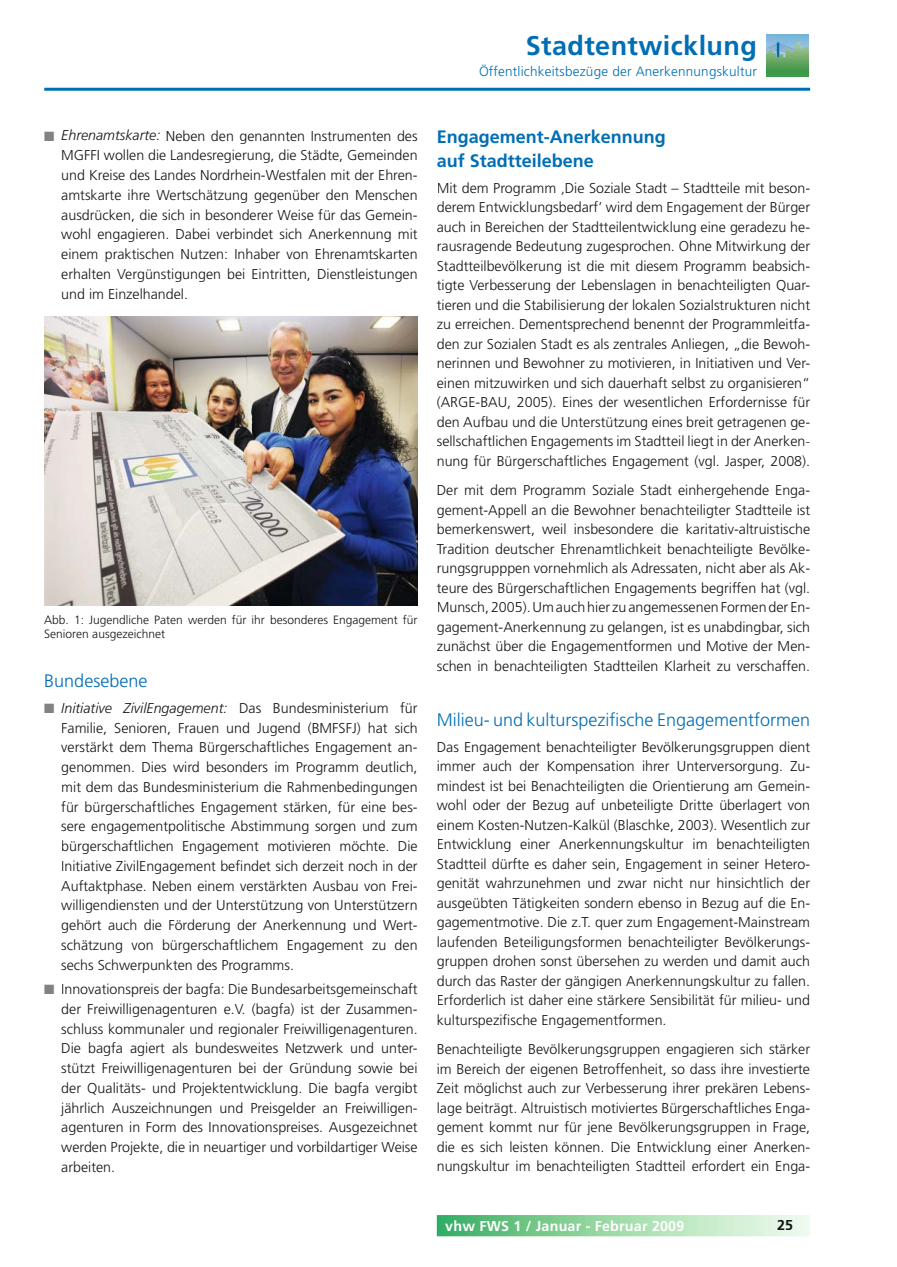
<style>
.page{position:relative;width:897px;height:1267px;background:#fff}
.page>*{position:absolute;margin:0;border:0;box-sizing:border-box;transform-origin:0 0}
.t1{font:700 27px "Frutiger LT";letter-spacing:.015em;color:#006eb4}
.t2{font:300 18px "Frutiger LT";color:#006eb4}
.t3{font:700 18px/24px "Frutiger LT";color:#006eb4}
.t4{font:300 14.25px/19.5px "Frutiger LT";color:#151616;text-align:justify}
.t5{font:italic 300 14.25px "Frutiger";color:#151616}
.t6{font:700 14.25px "Frutiger LT";letter-spacing:.015em;color:#fff}
.t7{font:700 14.25px "Frutiger LT";color:#101413}
.t8{font:300 13.5px "Frutiger LT";letter-spacing:.015em;color:#006eb4}
.t9{font:300 12px/14.4px "Frutiger CE";color:#151616}
.s1{color:#818281}
.s2{font-family:"Frutiger";font-style:italic}
.s3{font-family:"Frutiger LT";font-style:normal}
</style>
<div class="page">
<hr style="left:44px;top:88px;width:766px;height:3px;background:#006eb4">
<svg style="left:436px;top:1215px;width:374px;height:21px;background:#9bd8a9"></svg>
<img style="left:766px;top:34px;width:42px;height:42px">
<div style="left:777px;top:1219px;width:15px;height:10px;background:#e6f7e7"></div>
<img style="left:44px;top:316px;width:373px;height:290px">
<h1 class="t1" style="left:525px;top:34px;width:233px">Stadtentwicklung</h1>
<p class="t8" style="left:479px;top:66px;width:279px">Öffentlichkeitsbezüge der Anerkennungskultur</p>
<p class="t4" style="left:61px;top:127px;width:358px;text-indent:-17px"><span class="s1">■</span> <span class="s2">Ehrenamtskarte:</span> Neben den genannten Instrumenten des MGFFI wollen die Landesregierung, die Städte, Gemeinden und Kreise des Landes Nordrhein-Westfalen mit der Ehren&shy;amtskarte ihre Wertschätzung gegenüber den Menschen ausdrücken, die sich in besonderer Weise für das Gemein&shy;wohl engagieren. Dabei verbindet sich Anerkennung mit einem praktischen Nutzen: Inhaber von Ehrenamtskarten erhalten Vergünstigungen bei Eintritten, Dienstleistungen und im Einzelhandel.</p>
<p class="t9" style="left:44px;top:613px;width:375px">Abb. 1: Jugendliche Paten werden für ihr besonderes Engagement für<br>Senioren ausgezeichnet</p>
<p class="t2" style="left:44px;top:673px;width:105px">Bundesebene</p>
<p class="t5" style="left:44px;top:702px;width:375px"><span class="s1">■</span> Initiative ZivilEngagement: <span class="s3">Das Bundesministerium für</span></p>
<p class="t4" style="left:61px;top:718px;width:358px">Familie, Senioren, Frauen und Jugend (BMFSFJ) hat sich verstärkt dem Thema Bürgerschaftliches Engagement an&shy;genommen. Dies wird besonders im Programm deutlich, mit dem das Bundesministerium die Rahmenbedingungen für bürgerschaftliches Engagement stärken, für eine bes&shy;sere engagementpolitische Abstimmung sorgen und zum bürgerschaftlichen Engagement motivieren möchte. Die Initiative ZivilEngagement befindet sich derzeit noch in der Auftaktphase. Neben einem verstärkten Ausbau von Frei&shy;willigendiensten und der Unterstützung von Unterstützern gehört auch die Förderung der Anerkennung und Wert&shy;schätzung von bürgerschaftlichem Engagement zu den sechs Schwerpunkten des Programms.</p>
<p class="t4" style="left:61px;top:980px;width:358px;text-indent:-17px"><span class="s1">■</span> Innovationspreis der bagfa: Die Bundesarbeitsgemeinschaft der Freiwilligenagenturen e.V. (bagfa) ist der Zusammen&shy;schluss kommunaler und regionaler Freiwilligenagenturen.<br>Die bagfa agiert als bundesweites Netzwerk und unter&shy;stützt Freiwilligenagenturen bei der Gründung sowie bei der Qualitäts- und Projektentwicklung. Die bagfa vergibt jährlich Auszeichnungen und Preisgelder an Freiwilligen&shy;agenturen in Form des Innovationspreises. Ausgezeichnet werden Projekte, die in neuartiger und vorbildartiger Weise arbeiten.</p>
<p class="t3" style="left:436px;top:126px;width:231px">Engagement-Anerkennung auf Stadtteilebene</p>
<p class="t4" style="left:436px;top:179px;width:375px">Mit dem Programm ‚Die Soziale Stadt – Stadtteile mit beson&shy;derem Entwicklungsbedarf’ wird dem Engagement der Bürger auch in Bereichen der Stadtteilentwicklung eine geradezu he&shy;rausragende Bedeutung zugesprochen. Ohne Mitwirkung der Stadtteilbevölkerung ist die mit diesem Programm beabsich&shy;tigte Verbesserung der Lebenslagen in benachteiligten Quar&shy;tieren und die Stabilisierung der lokalen Sozialstrukturen nicht zu erreichen. Dementsprechend benennt der Programmleitfa&shy;den zur Sozialen Stadt es als zentrales Anliegen, „die Bewoh&shy;nerinnen und Bewohner zu motivieren, in Initiativen und Ver&shy;einen mitzuwirken und sich dauerhaft selbst zu organisieren“ (ARGE-BAU, 2005). Eines der wesentlichen Erfordernisse für den Aufbau und die Unterstützung eines breit getragenen ge&shy;sellschaftlichen Engagements im Stadtteil liegt in der Anerken&shy;nung für Bürgerschaftliches Engagement (vgl. Jasper, 2008).</p>
<p class="t4" style="left:436px;top:481px;width:375px">Der mit dem Programm Soziale Stadt einhergehende Enga&shy;gement-Appell an die Bewohner benachteiligter Stadtteile ist bemerkenswert, weil insbesondere die karitativ-altruistische Tradition deutscher Ehrenamtlichkeit benachteiligte Bevölke&shy;rungsgrupppen vornehmlich als Adressaten, nicht aber als Ak&shy;teure des Bürgerschaftlichen Engagements begriffen hat (vgl.<br>Munsch, 2005). Um auch hier zu angemessenen Formen der En&shy;gagement-Anerkennung zu gelangen, ist es unabdingbar, sich zunächst über die Engagementformen und Motive der Men&shy;schen in benachteiligten Stadtteilen Klarheit zu verschaffen.</p>
<p class="t2" style="left:436px;top:712px;width:375px">Milieu- und kulturspezifische Engagementformen</p>
<p class="t4" style="left:436px;top:738px;width:375px">Das Engagement benachteiligter Bevölkerungsgruppen dient immer auch der Kompensation ihrer Unterversorgung. Zu&shy;mindest ist bei Benachteiligten die Orientierung am Gemein&shy;wohl oder der Bezug auf unbeteiligte Dritte überlagert von einem Kosten-Nutzen-Kalkül (Blaschke, 2003). Wesentlich zur Entwicklung einer Anerkennungskultur im benachteiligten Stadtteil dürfte es daher sein, Engagement in seiner Hetero&shy;genität wahrzunehmen und zwar nicht nur hinsichtlich der ausgeübten Tätigkeiten sondern ebenso in Bezug auf die En&shy;gagementmotive. Die z.T. quer zum Engagement-Mainstream laufenden Beteiligungsformen benachteiligter Bevölkerungs&shy;gruppen drohen sonst übersehen zu werden und damit auch durch das Raster der gängigen Anerkennungskultur zu fallen.<br>Erforderlich ist daher eine stärkere Sensibilität für milieu- und kulturspezifische Engagementformen.</p>
<p class="t4" style="left:436px;top:1040px;width:375px">Benachteiligte Bevölkerungsgruppen engagieren sich stärker im Bereich der eigenen Betroffenheit, so dass ihre investierte Zeit möglichst auch zur Verbesserung ihrer prekären Lebens&shy;lage beiträgt. Altruistisch motiviertes Bürgerschaftliches Enga&shy;gement kommt nur für jene Bevölkerungsgruppen in Frage, die es sich leisten können. Die Entwicklung einer Anerken&shy;nungskultur im benachteiligten Stadtteil erfordert ein Enga-</p>
<p class="t6" style="left:445px;top:1219px;width:240px">vhw FWS 1 / Januar - Februar 2009</p>
<p class="t7" style="left:777px;top:1218px;width:18px">25</p>
</div>
